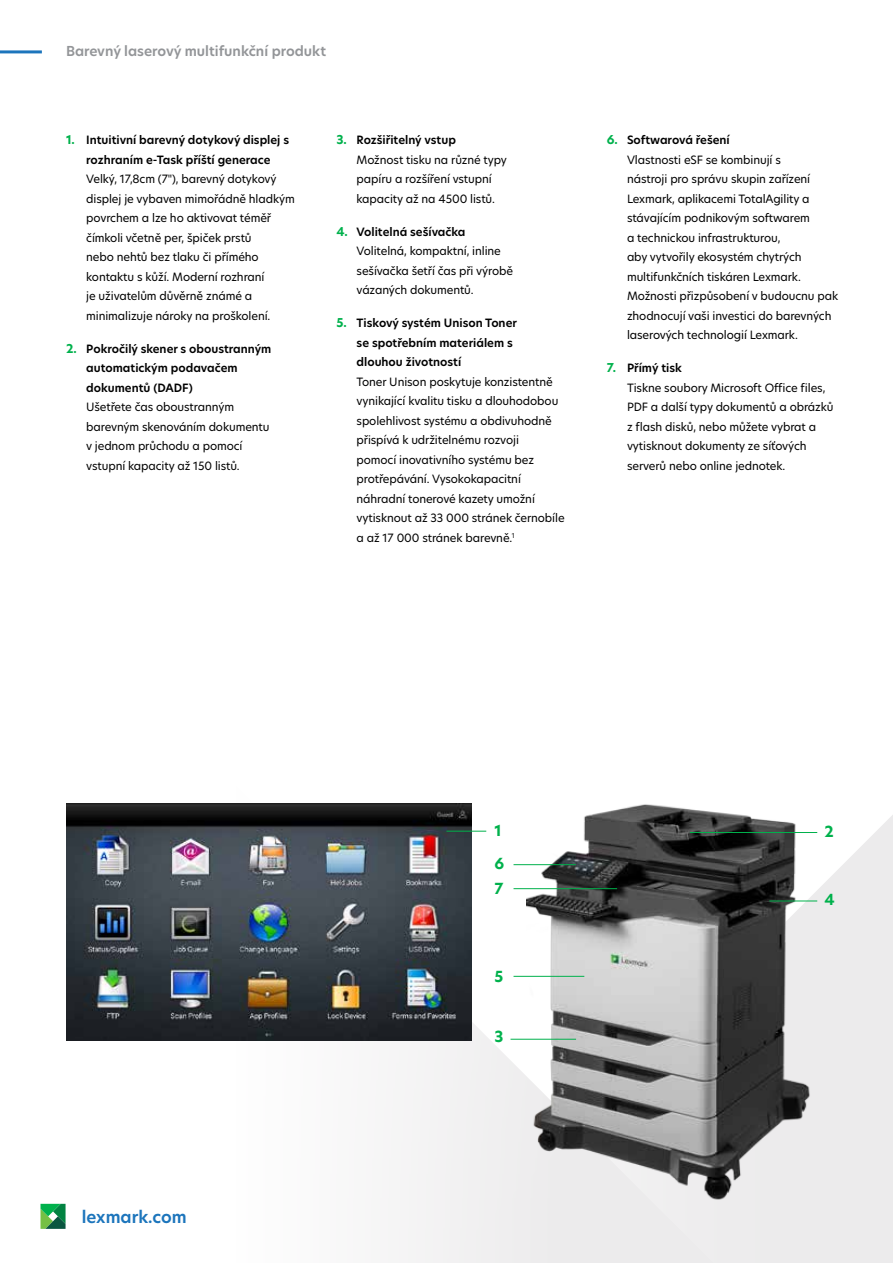
<style>
.page{position:relative;width:893px;height:1263px;background:#fff}
.page>*{position:absolute;margin:0;border:0;box-sizing:border-box;transform-origin:0 0}
.t1{font:600 16.5px "TP Hero";color:#1c75bc}
.t2{font:700 15px "TP Hero";color:#00b14c}
.t3{font:600 13.5px "TP Hero";color:#939598}
.t4{font:11.25px/19.5px "TP Hero";letter-spacing:-.01em;color:#000}
.t5{font:600 11.25px/19.5px "TP Hero";color:#000}
.s1{font-weight:700;font-size:12px;color:#00b14c}
.s2{font-weight:600}
</style>
<div class="page">
<hr style="left:0;top:50px;width:42px;height:3px;background:#1c75bc">
<svg style="left:41px;top:1204px;width:25px;height:25px"></svg>
<svg style="left:727px;top:815px;width:166px;height:448px;background:#edeced"></svg>
<svg style="left:236px;top:803px;width:491px;height:460px"></svg>
<img style="left:526px;top:803px;width:287px;height:400px">
<hr style="left:510px;top:1039px;width:66px;height:1px;background:#00b14c">
<hr style="left:513px;top:976px;width:71px;height:1px;background:#00b14c">
<hr style="left:513px;top:864px;width:63px;height:1px;background:#00b14c">
<hr style="left:690px;top:832px;width:127px;height:1px;background:#00b14c">
<hr style="left:769px;top:901px;width:48px;height:1px;background:#00b14c">
<img style="left:66px;top:803px;width:405px;height:237px">
<hr style="left:513px;top:888px;width:104px;height:1px;background:#00b14c">
<hr style="left:446px;top:831px;width:40px;height:1px;background:#00b14c">
<p class="t3" style="left:66px;top:42px;width:262px">Barevný laserový multifunkční produkt</p>
<p class="t5" style="left:66px;top:130px;width:225px;text-align:center"><span class="s1">1.</span> Intuitivní barevný dotykový displej s rozhraním e-Task příští generace</p>
<p class="t4" style="left:86px;top:169px;width:210px">Velký, 17,8cm (7"), barevný dotykový displej je vybaven mimořádně hladkým povrchem a lze ho aktivovat téměř čímkoli včetně per, špiček prstů<br>nebo nehtů bez tlaku či přímého kontaktu s kůží. Moderní rozhraní<br>je uživatelům důvěrně známé a minimalizuje nároky na proškolení.</p>
<p class="t5" style="left:86px;top:339px;width:187px;text-indent:-20px"><span class="s1">2.</span> Pokročilý skener s oboustranným automatickým podavačem dokumentů (DADF)</p>
<p class="t4" style="left:86px;top:397px;width:185px">Ušetřete čas oboustranným barevným skenováním dokumentu v jednom průchodu a pomocí vstupní kapacity až 150 listů.</p>
<p class="t4" style="left:357px;top:130px;width:152px;text-indent:-20px"><span class="s1">3.</span> <span class="s2">Rozšiřitelný vstup<br></span>Možnost tisku na různé typy papíru a rozšíření vstupní kapacity až na 4500 listů.</p>
<p class="t4" style="left:357px;top:221px;width:158px;text-indent:-20px"><span class="s1">4.</span> <span class="s2">Volitelná sešívačka<br></span>Volitelná, kompaktní, inline sešívačka šetří čas při výrobě vázaných dokumentů.</p>
<p class="t5" style="left:357px;top:313px;width:162px;text-indent:-20px"><span class="s1">5.</span> Tiskový systém Unison Toner se spotřebním materiálem s dlouhou životností</p>
<p class="t4" style="left:357px;top:371px;width:210px">Toner Unison poskytuje konzistentně vynikající kvalitu tisku a dlouhodobou spolehlivost systému a obdivuhodně přispívá k udržitelnému rozvoji<br>pomocí inovativního systému bez protřepávání. Vysokokapacitní náhradní tonerové kazety umožní vytisknout až 33 000 stránek černobíle a až 17 000 stránek barevně.<sup>1</sup></p>
<p class="t4" style="left:627px;top:130px;width:213px;text-indent:-20px"><span class="s1">6.</span> <span class="s2">Softwarová řešení<br></span>Vlastnosti eSF se kombinují s<br>nástroji pro správu skupin zařízení Lexmark, aplikacemi TotalAgility a stávajícím podnikovým softwarem<br>a technickou infrastrukturou,<br>aby vytvořily ekosystém chytrých multifunkčních tiskáren Lexmark.<br>Možnosti přizpůsobení v budoucnu pak zhodnocují vaši investici do barevných laserových technologií Lexmark.</p>
<p class="t4" style="left:627px;top:358px;width:208px;text-indent:-20px"><span class="s1">7.</span> <span class="s2">Přímý tisk<br></span>Tiskne soubory Microsoft Office files,<br>PDF a další typy dokumentů a obrázků z flash disků, nebo můžete vybrat a vytisknout dokumenty ze síťových serverů nebo online jednotek.</p>
<h1 class="t1" style="left:82px;top:1206px;width:106px">lexmark.com</h1>
<h2 class="t2" style="left:494px;top:820px;width:9px">1</h2>
<h2 class="t2" style="left:494px;top:853px;width:11px">6</h2>
<h2 class="t2" style="left:494px;top:879px;width:10px">7</h2>
<h2 class="t2" style="left:494px;top:966px;width:10px">5</h2>
<h2 class="t2" style="left:494px;top:1026px;width:10px">3</h2>
<h2 class="t2" style="left:824px;top:821px;width:11px">2</h2>
<h2 class="t2" style="left:824px;top:889px;width:12px">4</h2>
</div>
